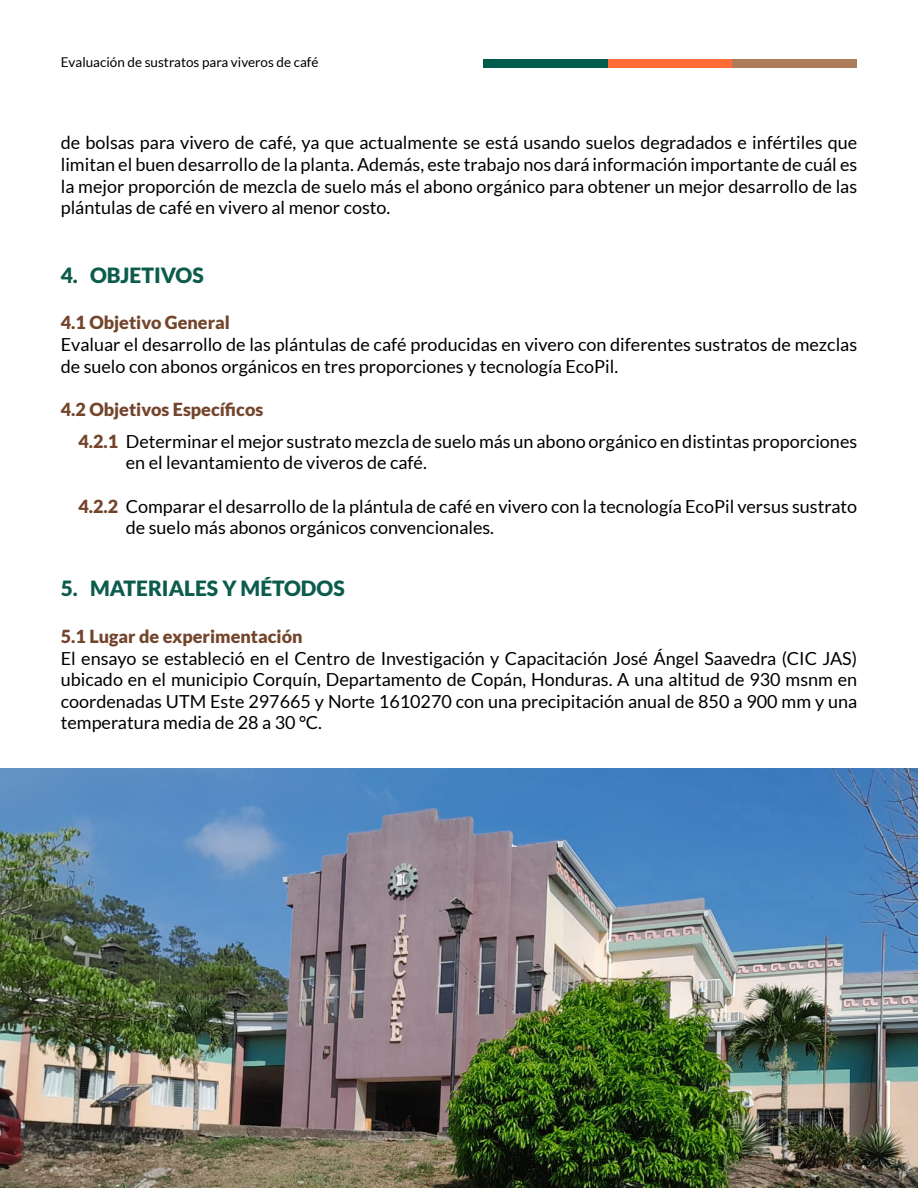
<style>
.page{position:relative;width:918px;height:1188px;background:#fff}
.page>*{position:absolute;margin:0;border:0;box-sizing:border-box;transform-origin:0 0}
.t1{font:900 21px "Lato";color:#0c5c4c}
.t2{font:18px/21.6px "Lato";color:#000}
.t3{font:900 18px "Lato";color:#73452c}
.t4{font:13.5px "Lato";color:#000}
.s1{font-weight:900;color:#73452c}
</style>
<div class="page">
<div style="left:483px;top:59px;width:125px;height:9px;background:#015c4d"></div>
<div style="left:608px;top:59px;width:125px;height:9px;background:#ff6c37"></div>
<div style="left:733px;top:59px;width:124px;height:9px;background:#ad7c58"></div>
<img style="left:0;top:768px;width:918px;height:420px">
<p class="t4" style="left:61px;top:55px;width:259px">Evaluación de sustratos para viveros de café</p>
<p class="t2" style="left:61px;top:132px;width:798px;text-align:justify">de bolsas para vivero de café, ya que actualmente se está usando suelos degradados e infértiles que limitan el buen desarrollo de la planta. Además, este trabajo nos dará información importante de cuál es la mejor proporción de mezcla de suelo más el abono orgánico para obtener un mejor desarrollo de las plántulas de café en vivero al menor costo.</p>
<p class="t1" style="left:61px;top:263px;width:145px">4. OBJETIVOS</p>
<p class="t3" style="left:61px;top:312px;width:171px">4.1 Objetivo General</p>
<p class="t2" style="left:61px;top:334px;width:798px">Evaluar el desarrollo de las plántulas de café producidas en vivero con diferentes sustratos de mezclas de suelo con abonos orgánicos en tres proporciones y tecnología EcoPil.</p>
<p class="t3" style="left:61px;top:399px;width:204px">4.2 Objetivos Específicos</p>
<p class="t2" style="left:126px;top:430px;width:733px;text-indent:-47px"><span class="s1">4.2.1</span> Determinar el mejor sustrato mezcla de suelo más un abono orgánico en distintas proporciones en el levantamiento de viveros de café.</p>
<p class="t2" style="left:126px;top:495px;width:733px;text-indent:-47px"><span class="s1">4.2.2</span> Comparar el desarrollo de la plántula de café en vivero con la tecnología EcoPil versus sustrato de suelo más abonos orgánicos convencionales.</p>
<p class="t1" style="left:61px;top:576px;width:285px">5. MATERIALES Y MÉTODOS</p>
<p class="t3" style="left:61px;top:626px;width:243px">5.1 Lugar de experimentación</p>
<p class="t2" style="left:61px;top:647px;width:798px;text-align:justify">El ensayo se estableció en el Centro de Investigación y Capacitación José Ángel Saavedra (CIC JAS) ubicado en el municipio Corquín, Departamento de Copán, Honduras. A una altitud de 930 msnm en coordenadas UTM Este 297665 y Norte 1610270 con una precipitación anual de 850 a 900 mm y una temperatura media de 28 a 30 °C.</p>
</div>
